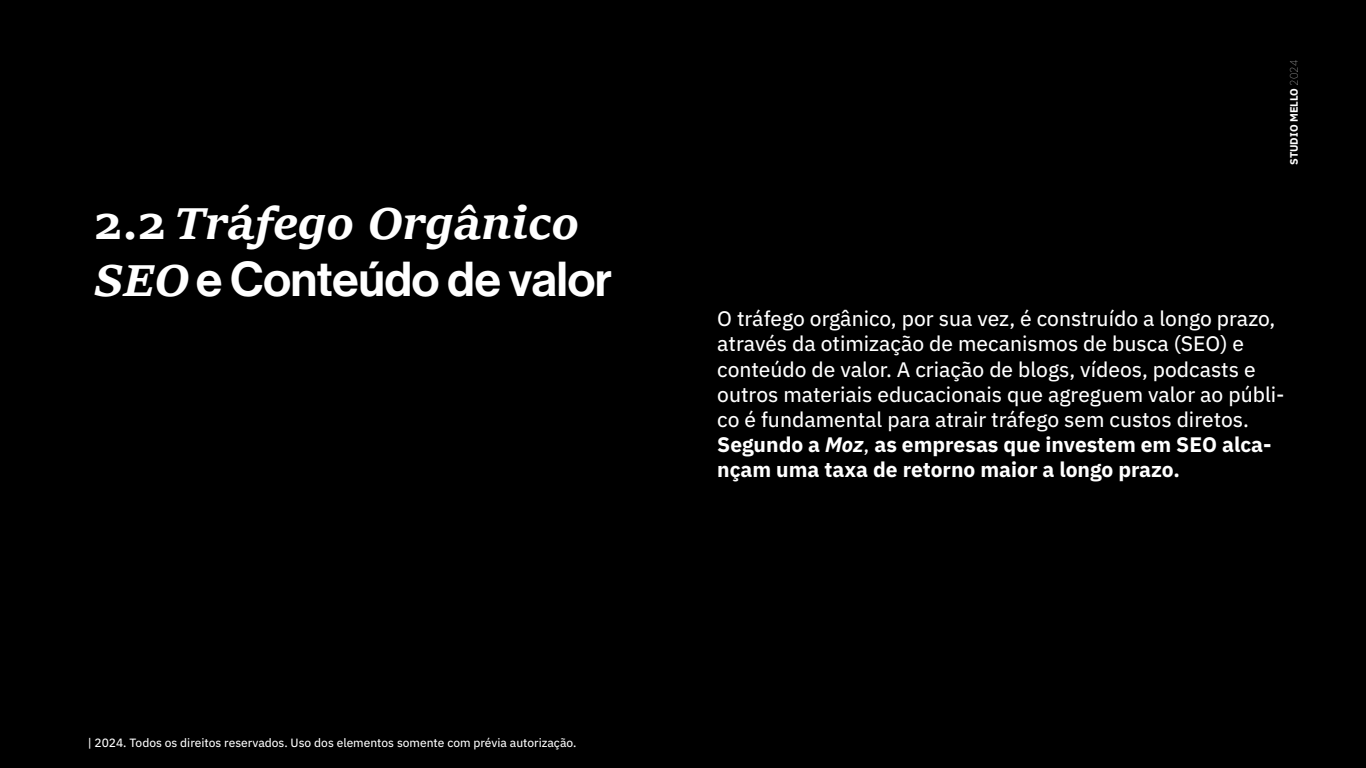
<style>
.page{position:relative;width:1366px;height:768px;background:#000}
.page>*{position:absolute;margin:0;border:0;box-sizing:border-box;transform-origin:0 0}
.t1{font:48px "N Haas Grotesk DS Pro 65 Md";color:#fff}
.t2{font:italic 700 48px "Sitka Text";color:#fff}
.t3{font:21px/25.2px "IBM Plex Sans Text";color:#fff}
.t4{font:700 21px/25.2px "IBM Plex Sans";color:#fff}
.t5{font:12px "IBM Plex Sans Text";color:#fff}
.t6{font:700 10.8px "IBM Plex Sans";color:#fff}
.s1{font-style:normal}
.s2{font-family:"Sitka Text";font-weight:700;font-style:italic}
.s3{font-weight:100}
.s4{font-style:italic}
.s5{font-family:"IBM Plex Sans Text";font-weight:400}
</style>
<div class="page">
<h1 class="t2" style="left:94px;top:185px;width:486px"><span class="s1">2.2</span> Tráfego Orgânico</h1>
<h1 class="t1" style="left:94px;top:252px;width:519px"><span class="s2">SEO</span>e Conteúdo de valor</h1>
<p class="t5" style="left:88px;top:733px;width:490px">| 2024. Todos os direitos reservados. Uso dos elementos somente com prévia autorização.</p>
<p class="t6" style="left:1285px;top:165px;width:106px;rotate:-90deg">STUDIO MELLO <span class="s3">2024</span></p>
<p class="t3" style="left:717px;top:304px;width:569px">O tráfego orgânico, por sua vez, é construído a longo prazo, através da otimização de mecanismos de busca (SEO) e conteúdo de valor. A criação de blogs, vídeos, podcasts e outros materiais educacionais que agreguem valor ao públi&shy;co é fundamental para atrair tráfego sem custos diretos.</p>
<p class="t4" style="left:717px;top:430px;width:556px">Segundo a <span class="s4">Moz</span><span class="s5">,</span> as empresas que investem em SEO alca&shy;nçam uma taxa de retorno maior a longo prazo.</p>
</div>
